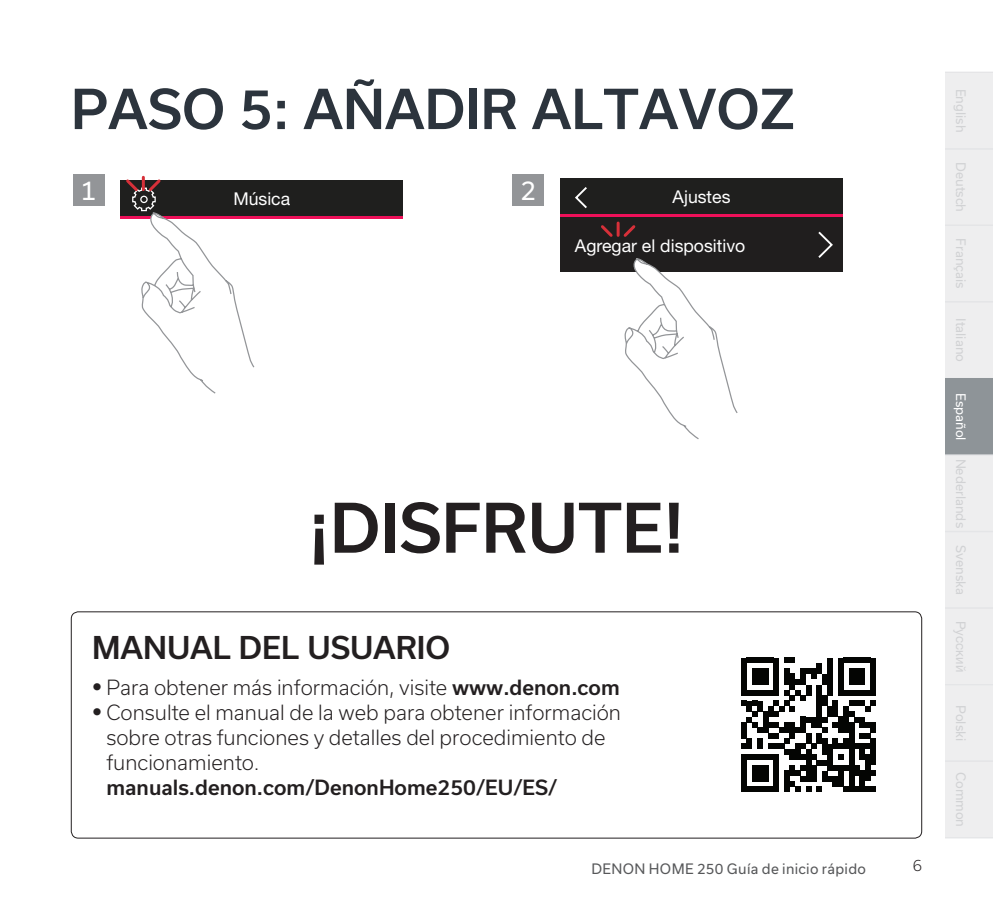
<style>
.page{position:relative;width:993px;height:908px;background:#fff}
.page>*{position:absolute;margin:0;border:0;box-sizing:border-box;transform-origin:0 0}
.t1{font:500 65px "Usual";color:#231f20}
.t2{font:500 52.5px "Usual";color:#2c343d}
.t3{font:500 30px "Usual";color:#231f20}
.t4{font:25px "Usual";color:#fff}
.t5{font:300 20px/25px "Usual";color:#231f20}
.t6{font:500 20px "Usual";color:#231f20}
.t7{font:17.75px "Helvetica Neue LT";color:#fff}
.t8{font:300 15px "Usual";color:#231f20}
.t9{font:13.75px "Usual";letter-spacing:.025em;color:#57585a}
.t10{font:13.25px "Helvetica Neue LTW1 G";color:#d1d2d4}
.t11{font:12.5px "Usual";color:#d1d2d4}
.t12{font:12.5px "Usual";color:#fff}
.s1{font-family:"Univers LT Std"}
.s2{font-weight:500}
</style>
<div class="page">
<div style="left:944px;top:378px;width:48px;height:77px;background:#8e9498"></div>
<svg style="left:944px;top:454px;width:48px;height:384px;background:#efeff0"></svg>
<svg style="left:944px;top:72px;width:48px;height:307px;background:#eeeeef"></svg>
<div style="left:120px;top:180px;width:283px;height:38px;background:#1f1f1e"></div>
<hr style="left:120px;top:216px;width:283px;height:2px;background:#ee1059">
<svg style="left:124px;top:176px;width:131px;height:218px"></svg>
<div style="left:560px;top:178px;width:282px;height:94px;background:#1f1f1e"></div>
<hr style="left:560px;top:214px;width:282px;height:2px;background:#ee1059">
<svg style="left:575px;top:187px;width:12px;height:22px"></svg>
<svg style="left:818px;top:231px;width:15px;height:27px"></svg>
<svg style="left:624px;top:258px;width:114px;height:181px"></svg>
<svg style="left:601px;top:222px;width:35px;height:15px"></svg>
<div style="left:71px;top:611px;width:850px;height:227px;border:1px solid #231f20;border-radius:7px"></div>
<div style="left:741px;top:657px;width:5px;height:38px;background:#040503"></div>
<div style="left:752px;top:668px;width:5px;height:16px;background:#040503"></div>
<div style="left:757px;top:668px;width:5px;height:16px;background:#040503"></div>
<div style="left:762px;top:668px;width:6px;height:16px;background:#040503"></div>
<svg style="left:746px;top:657px;width:27px;height:6px"></svg>
<div style="left:773px;top:657px;width:5px;height:38px;background:#040503"></div>
<div style="left:784px;top:668px;width:5px;height:16px;background:#040503"></div>
<svg style="left:784px;top:657px;width:10px;height:6px"></svg>
<div style="left:789px;top:673px;width:5px;height:16px;background:#040503"></div>
<div style="left:800px;top:668px;width:5px;height:16px;background:#040503"></div>
<svg style="left:805px;top:668px;width:6px;height:5px"></svg>
<div style="left:811px;top:668px;width:5px;height:11px;background:#040503"></div>
<div style="left:816px;top:663px;width:5px;height:10px;background:#040503"></div>
<div style="left:821px;top:673px;width:6px;height:11px;background:#040503"></div>
<div style="left:827px;top:657px;width:5px;height:38px;background:#040503"></div>
<div style="left:837px;top:657px;width:6px;height:38px;background:#040503"></div>
<div style="left:848px;top:668px;width:6px;height:16px;background:#040503"></div>
<div style="left:854px;top:668px;width:5px;height:16px;background:#040503"></div>
<div style="left:859px;top:668px;width:5px;height:16px;background:#040503"></div>
<svg style="left:843px;top:657px;width:27px;height:6px"></svg>
<div style="left:870px;top:657px;width:5px;height:38px;background:#040503"></div>
<svg style="left:741px;top:679px;width:134px;height:112px"></svg>
<div style="left:512px;top:174px;width:32px;height:32px;background:#939598"></div>
<div style="left:73px;top:174px;width:32px;height:32px;background:#939598"></div>
<h2 class="t2" style="left:71px;top:79px;width:725px">PASO 5: AÑADIR ALTAVOZ</h2>
<p class="t4" style="left:81px;top:176px;width:17px">1</p>
<p class="t4" style="left:520px;top:176px;width:17px">2</p>
<p class="t7" style="left:233px;top:188px;width:58px">Música</p>
<p class="t7" style="left:672px;top:186px;width:59px">Ajustes</p>
<p class="t7" style="left:574px;top:235px;width:172px">Agregar el dispositivo</p>
<h1 class="t1" style="left:308px;top:490px;width:377px">¡DISFRUTE!</h1>
<h3 class="t3" style="left:92px;top:629px;width:359px">MANUAL DEL USUARIO</h3>
<p class="t5" style="left:92px;top:674px;width:529px"><span class="s1">•</span> Para obtener más información, visite <span class="s2">www.denon.com</span></p>
<p class="t5" style="left:106px;top:699px;width:516px;text-indent:-14px"><span class="s1">•</span> Consulte el manual de la web para obtener información sobre otras funciones y detalles del procedimiento de funcionamiento.</p>
<p class="t6" style="left:106px;top:775px;width:452px">manuals.denon.com/DenonHome250/EU/ES/</p>
<p class="t9" style="left:591px;top:861px;width:276px">DENON HOME 250 Guía de inicio rápido</p>
<p class="t8" style="left:912px;top:856px;width:11px">6</p>
<p class="t11" style="left:967px;top:88px;width:45px;rotate:90deg">English</p>
<p class="t11" style="left:967px;top:162px;width:52px;rotate:90deg">Deutsch</p>
<p class="t11" style="left:967px;top:238px;width:52px;rotate:90deg">Français</p>
<p class="t11" style="left:967px;top:318px;width:45px;rotate:90deg">Italiano</p>
<p class="t12" style="left:967px;top:392px;width:49px;rotate:90deg">Español</p>
<p class="t11" style="left:967px;top:458px;width:71px;rotate:90deg">Nederlands</p>
<p class="t11" style="left:967px;top:544px;width:51px;rotate:90deg">Svenska</p>
<p class="t10" style="left:968px;top:620px;width:53px;rotate:90deg">Pусский</p>
<p class="t11" style="left:967px;top:704px;width:37px;rotate:90deg">Polski</p>
<p class="t11" style="left:967px;top:771px;width:57px;rotate:90deg">Common</p>
</div>
